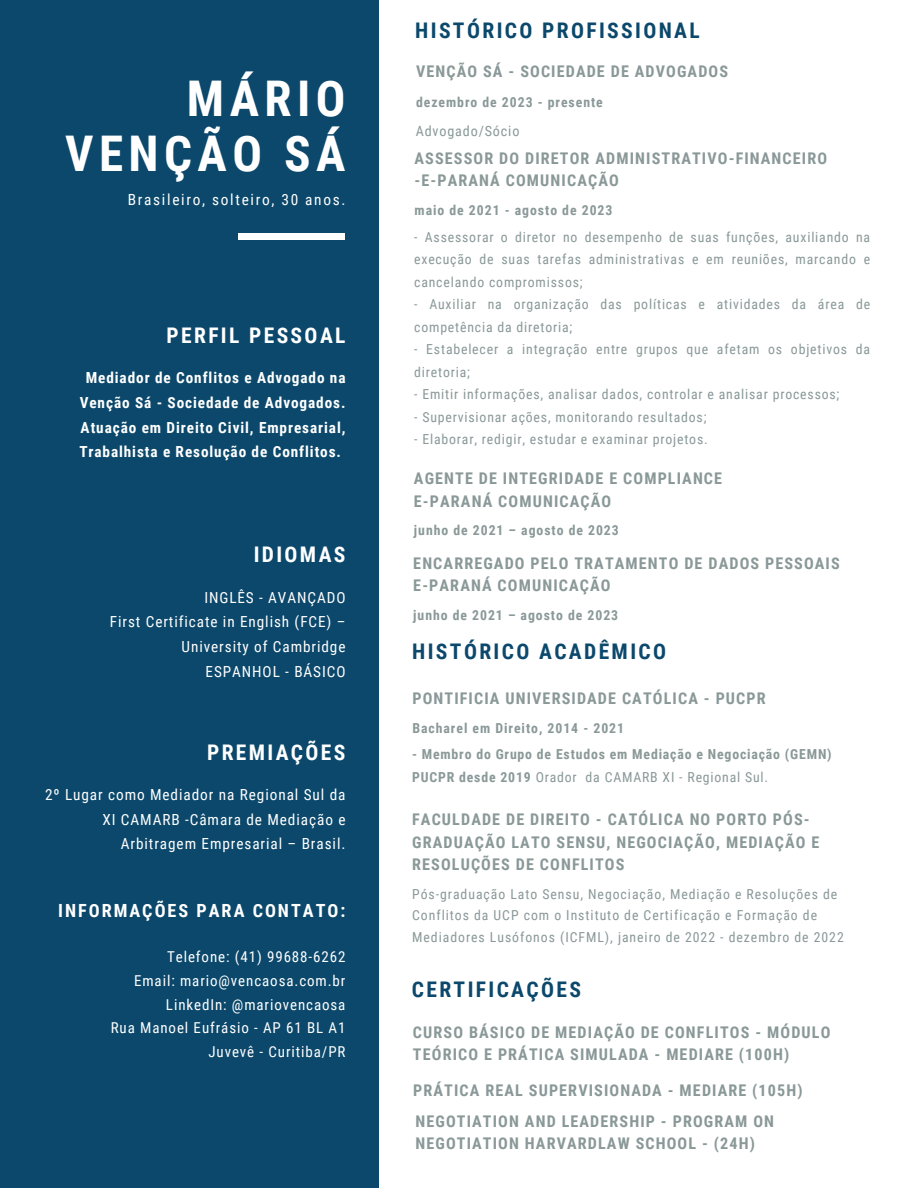
<style>
.page{position:relative;width:918px;height:1188px;background:#fff}
.page>*{position:absolute;margin:0;border:0;box-sizing:border-box;transform-origin:0 0}
.t1{font:700 49.2px/55.2px "Roboto Condensed";letter-spacing:.11em;color:#fff;text-align:right}
.t2{font:700 21.45px "Roboto Condensed";letter-spacing:.11em;color:#0b486b}
.t3{font:700 21.45px "Roboto Condensed";letter-spacing:.11em;color:#fff}
.t4{font:700 18.15px "Roboto Condensed";letter-spacing:.11em;color:#fff}
.t5{font:700 16.05px/22.5px "Roboto Condensed";letter-spacing:.07em;color:#8a9898}
.t6{font:15.3px/24.8px "Roboto Condensed";letter-spacing:.06em;color:#fff;text-align:right}
.t7{font:700 15.3px/24.8px "Roboto Condensed";letter-spacing:.06em;color:#fff;text-align:center}
.t8{font:15.3px "Roboto Condensed";letter-spacing:.11em;color:#fff}
.t9{font:15px/23.7px "Roboto Condensed";letter-spacing:.06em;color:#fff;text-align:right}
.t10{font:14.1px "Roboto Condensed";letter-spacing:.06em;color:#8a9898}
.t11{font:13.8px/22.5px "Roboto Condensed";letter-spacing:.06em;color:#8a9898}
.t12{font:700 13.8px/22.5px "Roboto Condensed";letter-spacing:.07em;color:#8a9898}
.s1{font-weight:400}
</style>
<div class="page">
<div style="left:0;top:0;width:379px;height:1188px;background:#0b486b"></div>
<div style="left:238px;top:233px;width:107px;height:7px;background:#fff"></div>
<p class="t1" style="left:65px;top:71px;width:282px">MÁRIO<br>VENÇÃO SÁ</p>
<h4 class="t8" style="left:128px;top:191px;width:219px">Brasileiro, solteiro, 30 anos.</h4>
<h6 class="t3" style="left:167px;top:323px;width:180px">PERFIL PESSOAL</h6>
<h1 class="t7" style="left:79px;top:365px;width:268px">Mediador de Conflitos e Advogado na Venção Sá - Sociedade de Advogados.<br>Atuação em Direito Civil, Empresarial, Trabalhista e Resolução de Conflitos.</h1>
<p class="t3" style="left:254px;top:542px;width:93px">IDIOMAS</p>
<h4 class="t6" style="left:110px;top:585px;width:237px">INGLÊS - AVANÇADO<br>First Certificate in English (FCE) –<br>University of Cambridge<br>ESPANHOL - BÁSICO</h4>
<h5 class="t3" style="left:207px;top:740px;width:140px">PREMIAÇÕES</h5>
<h2 class="t6" style="left:45px;top:782px;width:302px">2º Lugar como Mediador na Regional Sul da<br>XI CAMARB -Câmara de Mediação e<br>Arbitragem Empresarial – Brasil.</h2>
<h6 class="t4" style="left:58px;top:900px;width:289px">INFORMAÇÕES PARA CONTATO:</h6>
<h2 class="t9" style="left:111px;top:945px;width:236px">Telefone: (41) 99688-6262<br>Email: mario@vencaosa.com.br<br>LinkedIn: @mariovencaosa<br>Rua Manoel Eufrásio - AP 61 BL A1<br>Juvevê - Curitiba/PR</h2>
<h2 class="t2" style="left:415px;top:18px;width:286px">HISTÓRICO PROFISSIONAL</h2>
<h4 class="t5" style="left:416px;top:60px;width:314px">VENÇÃO SÁ - SOCIEDADE DE ADVOGADOS</h4>
<p class="t12" style="left:416px;top:91px;width:188px">dezembro de 2023 - presente</p>
<p class="t10" style="left:416px;top:123px;width:105px">Advogado/Sócio</p>
<p class="t5" style="left:415px;top:147px;width:414px">ASSESSOR DO DIRETOR ADMINISTRATIVO-FINANCEIRO -E-PARANÁ COMUNICAÇÃO</p>
<h4 class="t12" style="left:415px;top:199px;width:199px">maio de 2021 - agosto de 2023</h4>
<p class="t11" style="left:414px;top:226px;width:457px;text-align:justify">- Assessorar o diretor no desempenho de suas funções, auxiliando na execução de suas tarefas administrativas e em reuniões, marcando e cancelando compromissos;</p>
<p class="t11" style="left:414px;top:293px;width:457px">- Auxiliar na organização das políticas e atividades da área de competência da diretoria;</p>
<p class="t11" style="left:414px;top:338px;width:457px">- Estabelecer a integração entre grupos que afetam os objetivos da diretoria;</p>
<p class="t11" style="left:414px;top:383px;width:427px">- Emitir informações, analisar dados, controlar e analisar processos;</p>
<p class="t11" style="left:414px;top:406px;width:294px">- Supervisionar ações, monitorando resultados;</p>
<p class="t11" style="left:414px;top:428px;width:295px">- Elaborar, redigir, estudar e examinar projetos.</p>
<p class="t5" style="left:414px;top:468px;width:310px">AGENTE DE INTEGRIDADE E COMPLIANCE<br>E-PARANÁ COMUNICAÇÃO</p>
<h4 class="t12" style="left:414px;top:520px;width:206px">junho de 2021 – agosto de 2023</h4>
<p class="t5" style="left:413px;top:552px;width:428px">ENCARREGADO PELO TRATAMENTO DE DADOS PESSOAIS<br>E-PARANÁ COMUNICAÇÃO</p>
<h2 class="t12" style="left:413px;top:604px;width:206px">junho de 2021 – agosto de 2023</h2>
<h6 class="t2" style="left:412px;top:639px;width:255px">HISTÓRICO ACADÊMICO</h6>
<h6 class="t5" style="left:412px;top:687px;width:355px">PONTIFICIA UNIVERSIDADE CATÓLICA - PUCPR</h6>
<h2 class="t12" style="left:412px;top:717px;width:213px">Bacharel em Direito, 2014 - 2021</h2>
<h3 class="t12" style="left:412px;top:744px;width:421px">- Membro do Grupo de Estudos em Mediação e Negociação (GEMN)<br>PUCPR desde 2019 <span class="s1">Orador da CAMARB XI - Regional Sul.</span></h3>
<h4 class="t5" style="left:412px;top:809px;width:409px">FACULDADE DE DIREITO - CATÓLICA NO PORTO PÓS-<br>GRADUAÇÃO LATO SENSU, NEGOCIAÇÃO, MEDIAÇÃO E<br>RESOLUÇÕES DE CONFLITOS</h4>
<p class="t11" style="left:412px;top:884px;width:433px;line-height:21.3px">Pós-graduação Lato Sensu, Negociação, Mediação e Resoluções de<br>Conflitos da UCP com o Instituto de Certificação e Formação de<br>Mediadores Lusófonos (ICFML), janeiro de 2022 - dezembro de 2022</p>
<h2 class="t2" style="left:412px;top:977px;width:171px">CERTIFICAÇÕES</h2>
<h4 class="t5" style="left:413px;top:1021px;width:419px">CURSO BÁSICO DE MEDIAÇÃO DE CONFLITOS - MÓDULO<br>TEÓRICO E PRÁTICA SIMULADA - MEDIARE (100H)</h4>
<h4 class="t5" style="left:413px;top:1079px;width:391px">PRÁTICA REAL SUPERVISIONADA - MEDIARE (105H)</h4>
<h4 class="t5" style="left:416px;top:1110px;width:360px">NEGOTIATION AND LEADERSHIP - PROGRAM ON<br>NEGOTIATION HARVARDLAW SCHOOL - (24H)</h4>
</div>
